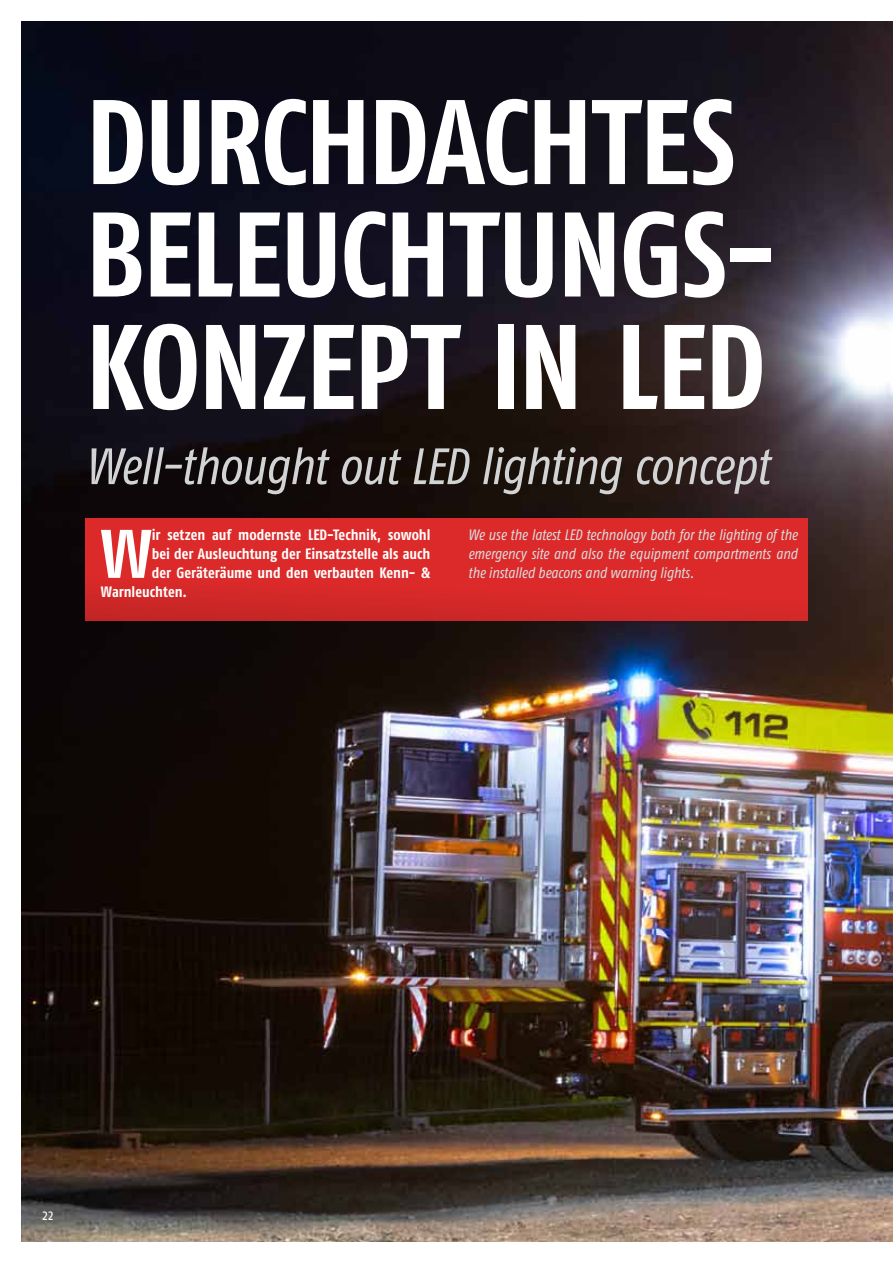
<style>
.page{position:relative;width:893px;height:1263px;background:#fff}
.page>*{position:absolute;margin:0;border:0;box-sizing:border-box;transform-origin:0 0}
.t1{font:700 condensed 120px/112.5px "Fago Pro";letter-spacing:-.015em;color:#fff}
.t2{font:700 condensed 68.55px "Fago Pro";color:#fff}
.t3{font:italic condensed 51px "Fago Pro";letter-spacing:-.02em;color:#d1d3d4}
.t4{font:italic condensed 15px/18.8px "Fago Pro";letter-spacing:-.005em;color:#dadbdc;text-align:justify}
.t5{font:700 condensed 15px "Fago Pro";color:#fff}
.t6{font:condensed 15px "Fago Pro";color:#fff}
</style>
<div class="page">
<img style="left:21px;top:21px;width:872px;height:1221px">
<div style="left:85px;top:519px;width:723px;height:102px;background:#dc2a2a"></div>
<h1 class="t1" style="left:85px;top:86px;width:694px">Durchdachtes beleuchtungs&shy;konzept in led</h1>
<h3 class="t3" style="left:85px;top:436px;width:686px">Well-thought out LED lighting concept</h3>
<h2 class="t2" style="left:101px;top:513px;width:53px">W</h2>
<p class="t5" style="left:152px;top:526px;width:280px">ir setzen auf modernste LED-Technik, sowohl</p>
<p class="t4" style="left:468px;top:526px;width:331px">We use the latest LED technology both for the lighting of the emergency site and also the equipment compartments and the installed beacons and warning lights.</p>
<p class="t5" style="left:152px;top:545px;width:280px">bei der Ausleuchtung der Einsatzstelle als auch</p>
<p class="t5" style="left:152px;top:564px;width:280px">der Geräteräume und den verbauten Kenn- &amp;</p>
<p class="t5" style="left:101px;top:582px;width:87px">Warnleuchten.</p>
<p class="t6" style="left:43px;top:1206px;width:12px">22</p>
</div>
